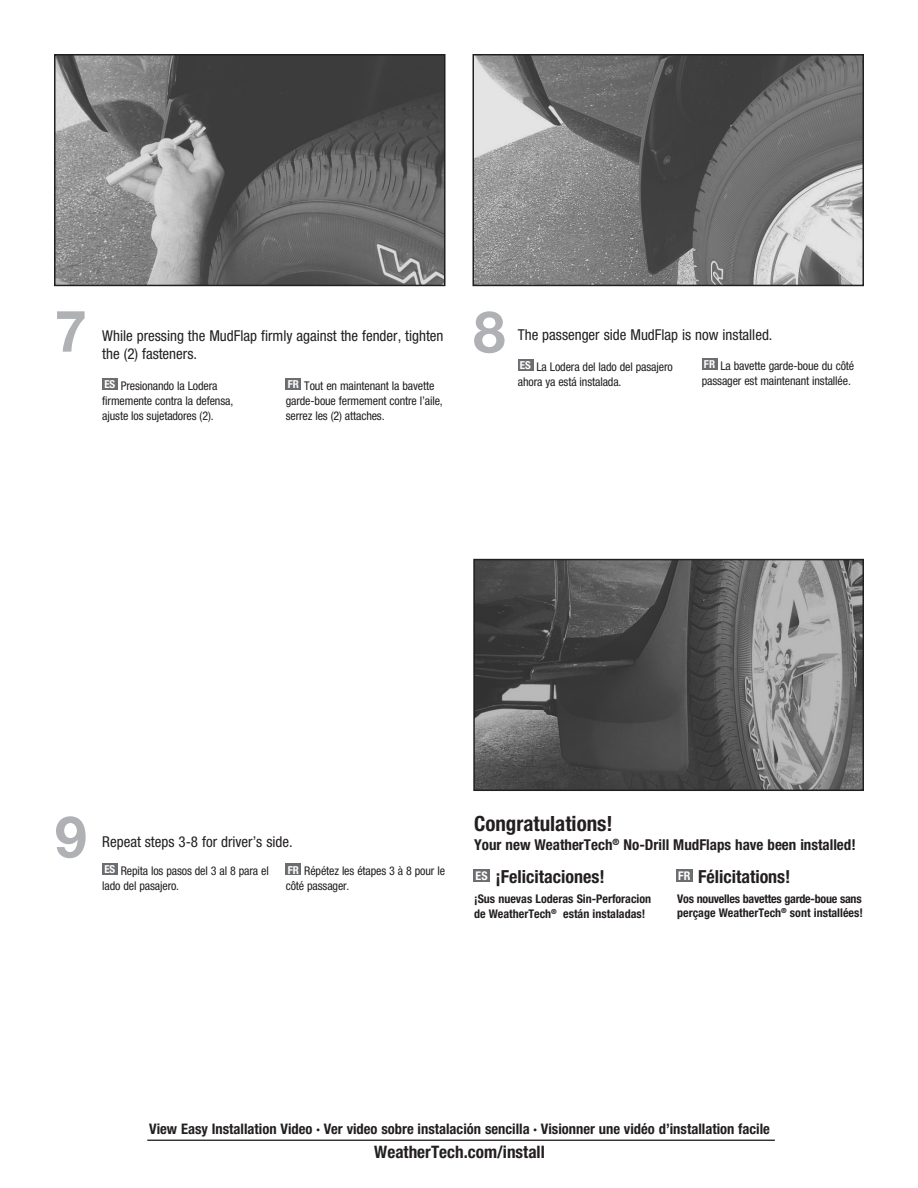
<style>
.page{position:relative;width:918px;height:1188px;background:#fff}
.page>*{position:absolute;margin:0;border:0;box-sizing:border-box;transform-origin:0 0}
.t1{font:700 57.6px "Helvetica Neue";color:#b0b1b5}
.t2{font:700 condensed 21px "Helvetica Neue";color:#231f20}
.t3{font:700 condensed 18px "Helvetica Neue";color:#231f20}
.t4{font:700 condensed 17.25px "Helvetica Neue";color:#231f20}
.t5{font:condensed 15px "Helvetica Neue";color:#231f20}
.t6{font:700 condensed 15px "Helvetica Neue";color:#231f20}
.t7{font:700 condensed 14.55px "Helvetica Neue";color:#231f20}
.t8{font:condensed 12px/15px "Helvetica Neue";letter-spacing:-.01em;color:#231f20}
.t9{font:700 condensed 12px/15px "Helvetica Neue";color:#231f20}
.t10{font:700 condensed 12px "Helvetica Neue";color:#fff}
.t11{font:700 condensed 10.95px "Helvetica Neue";color:#fff}
</style>
<div class="page">
<img style="left:475px;top:57px;width:386px;height:226px">
<div style="left:472px;top:54px;width:392px;height:232px;border:2px solid #231f20"></div>
<img style="left:57px;top:57px;width:386px;height:226px">
<div style="left:54px;top:54px;width:392px;height:232px;border:2px solid #231f20"></div>
<img style="left:476px;top:562px;width:385px;height:226px">
<div style="left:473px;top:559px;width:391px;height:232px;border:2px solid #231f20"></div>
<hr style="left:147px;top:1140px;width:628px;height:1px;background:#231f20">
<div style="left:102px;top:378px;width:16px;height:12px;background:#6c6d70"></div>
<div style="left:102px;top:863px;width:16px;height:12px;background:#6c6d70"></div>
<div style="left:518px;top:359px;width:15px;height:12px;background:#6c6d70"></div>
<div style="left:286px;top:378px;width:15px;height:12px;background:#6c6d70"></div>
<div style="left:286px;top:863px;width:15px;height:12px;background:#6c6d70"></div>
<div style="left:702px;top:358px;width:15px;height:12px;background:#6c6d70"></div>
<div style="left:473px;top:869px;width:17px;height:13px;background:#6c6d70"></div>
<div style="left:676px;top:869px;width:17px;height:13px;background:#6c6d70"></div>
<p class="t1" style="left:55px;top:295px;width:34px">7</p>
<p class="t1" style="left:473px;top:296px;width:34px">8</p>
<p class="t5" style="left:102px;top:327px;width:343px">While pressing the MudFlap firmly against the fender, tighten</p>
<p class="t5" style="left:518px;top:326px;width:256px">The passenger side MudFlap is now installed.</p>
<p class="t5" style="left:102px;top:345px;width:96px">the (2) fasteners.</p>
<p class="t11" style="left:704px;top:358px;width:13px">FR</p>
<p class="t8" style="left:702px;top:358px;width:154px;text-align:right">La bavette garde-boue du côté passager est maintenant installée.</p>
<p class="t11" style="left:520px;top:359px;width:12px">ES</p>
<p class="t8" style="left:536px;top:359px;width:138px">La Lodera del lado del pasajero</p>
<p class="t11" style="left:288px;top:378px;width:13px">FR</p>
<p class="t8" style="left:518px;top:374px;width:105px">ahora ya está instalada.</p>
<p class="t11" style="left:104px;top:377px;width:12px">ES</p>
<p class="t8" style="left:102px;top:378px;width:132px;text-indent:19px">Presionando la Lodera firmemente contra la defensa, ajuste los sujetadores (2).</p>
<p class="t8" style="left:286px;top:378px;width:159px;text-indent:19px">Tout en maintenant la bavette garde-boue fermement contre l’aile, serrez les (2) attaches.</p>
<p class="t1" style="left:55px;top:801px;width:34px">9</p>
<p class="t5" style="left:102px;top:833px;width:192px">Repeat steps 3-8 for driver’s side.</p>
<p class="t11" style="left:104px;top:863px;width:12px">ES</p>
<p class="t8" style="left:102px;top:863px;width:168px;text-indent:19px">Repita los pasos del 3 al 8 para el lado del pasajero.</p>
<p class="t11" style="left:288px;top:863px;width:13px">FR</p>
<p class="t8" style="left:286px;top:864px;width:161px;text-indent:19px">Répétez les étapes 3 à 8 pour le côté passager.</p>
<p class="t2" style="left:474px;top:811px;width:140px">Congratulations!</p>
<p class="t6" style="left:474px;top:835px;width:383px">Your new WeatherTech<sup>®</sup> No-Drill MudFlaps have been installed!</p>
<p class="t10" style="left:476px;top:869px;width:13px">ES</p>
<p class="t3" style="left:495px;top:866px;width:111px">¡Felicitaciones!</p>
<p class="t10" style="left:678px;top:869px;width:14px">FR</p>
<p class="t3" style="left:698px;top:866px;width:94px">Félicitations!</p>
<p class="t9" style="left:474px;top:891px;width:179px">¡Sus nuevas Loderas Sin-Perforacion de WeatherTech<sup>®</sup> están instaladas!</p>
<p class="t9" style="left:677px;top:891px;width:187px;line-height:14.4px">Vos nouvelles bavettes garde-boue sans perçage WeatherTech<sup>®</sup> sont installées!</p>
<p class="t7" style="left:149px;top:1120px;width:622px">View Easy Installation Video · Ver video sobre instalación sencilla · Visionner une vidéo d’installation facile</p>
<p class="t4" style="left:374px;top:1141px;width:172px">WeatherTech.com/install</p>
</div>
